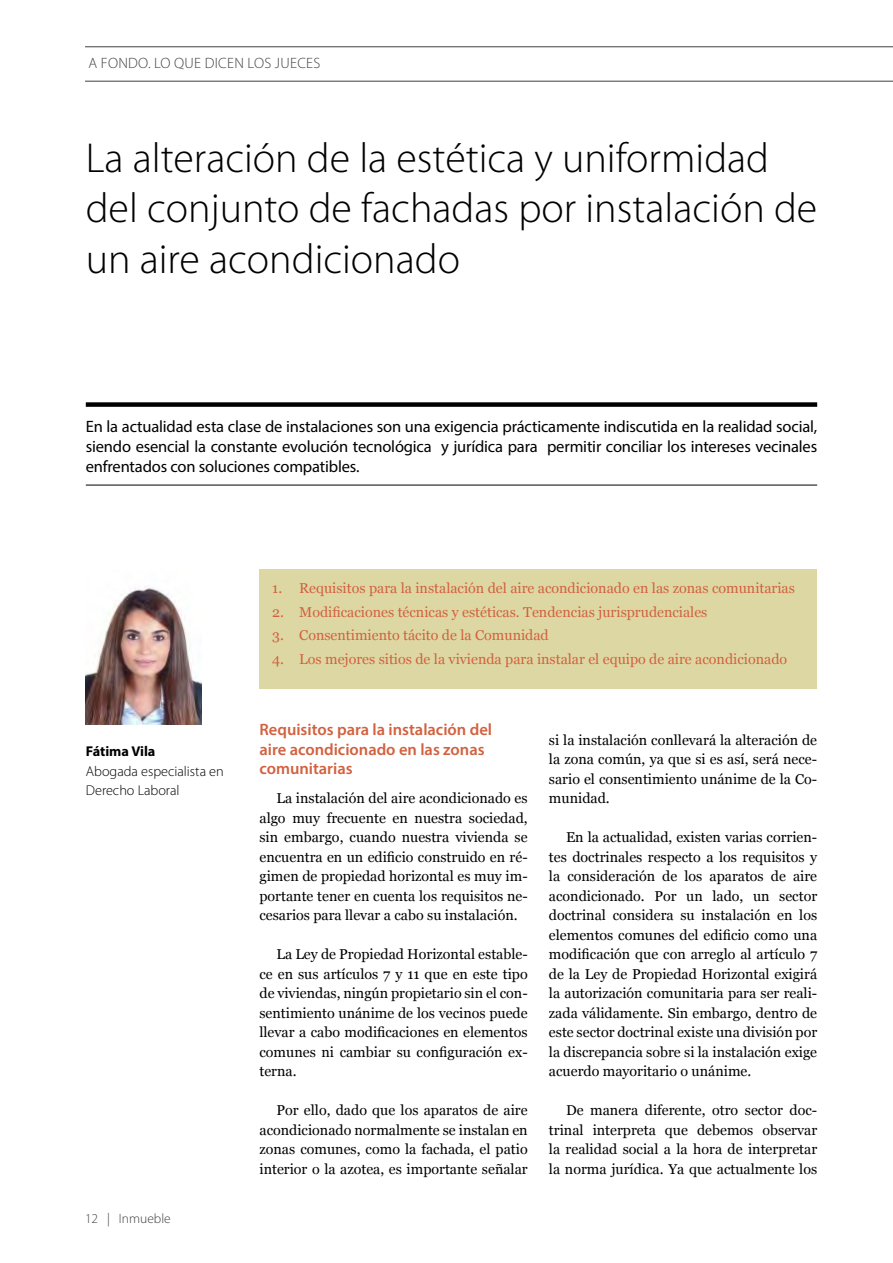
<style>
.page{position:relative;width:893px;height:1263px;background:#fff}
.page>*{position:absolute;margin:0;border:0;box-sizing:border-box;transform-origin:0 0}
.t1{font:300 42px/50.4px "Myriad Pro";color:#000}
.t2{font:16.5px/19.8px "Myriad Pro";letter-spacing:-.01em;color:#000;text-align:justify}
.t3{font:600 16.5px/19.5px "Myriad Pro";color:#d2613f}
.t4{font:300 15px "Myriad Pro";letter-spacing:.02em;color:#414042}
.t5{font:14.25px/19.5px "Georgia";color:#000;text-align:justify}
.t6{font:14.25px "Georgia";color:#d2613f}
.t7{font:300 14.25px/19.5px "Myriad Pro";color:#000}
.t8{font:700 14.25px "Myriad Pro";color:#000}
.t9{font:300 13.5px "Myriad Pro";color:#414042}
</style>
<div class="page">
<hr style="left:85px;top:47px;width:808px;height:1px;background:#414042">
<hr style="left:85px;top:81px;width:808px;height:1px;background:#414042">
<img style="left:86px;top:586px;width:116px;height:138px">
<div style="left:86px;top:402px;width:731px;height:5px;background:#000"></div>
<hr style="left:86px;top:485px;width:731px;height:1px;background:#000">
<div style="left:259px;top:569px;width:558px;height:120px;background:#ddd8a3"></div>
<p class="t4" style="left:88px;top:55px;width:234px">A FONDO. lo que dicen los jueces</p>
<h1 class="t1" style="left:86px;top:133px;width:733px">La alteración de la estética y uniformidad del conjunto de fachadas por instalación de un aire acondicionado</h1>
<p class="t2" style="left:86px;top:417px;width:733px">En la actualidad esta clase de instalaciones son una exigencia prácticamente indiscutida en la realidad social, siendo esencial la constante evolución tecnológica y jurídica para permitir conciliar los intereses vecinales enfrentados con soluciones compatibles.</p>
<p class="t8" style="left:86px;top:742px;width:71px">Fátima Vila</p>
<p class="t7" style="left:86px;top:761px;width:140px">Abogada especialista en<br>Derecho Laboral</p>
<p class="t9" style="left:85px;top:1211px;width:87px">12 | Inmueble</p>
<p class="t6" style="left:272px;top:578px;width:524px">1. Requisitos para la instalación del aire acondicionado en las zonas comunitarias</p>
<p class="t6" style="left:272px;top:601px;width:437px">2. Modificaciones técnicas y estéticas. Tendencias jurisprudenciales</p>
<p class="t6" style="left:272px;top:625px;width:278px">3. Consentimiento tácito de la Comunidad</p>
<p class="t6" style="left:272px;top:649px;width:516px">4. Los mejores sitios de la vivienda para instalar el equipo de aire acondicionado</p>
<p class="t3" style="left:259px;top:720px;width:234px">Requisitos para la instalación del aire acondicionado en las zonas comunitarias</p>
<p class="t5" style="left:259px;top:788px;width:270px;text-indent:17px">La instalación del aire acondicionado es algo muy frecuente en nuestra sociedad, sin embargo, cuando nuestra vivienda se encuentra en un edificio construido en ré&shy;gimen de propiedad horizontal es muy im&shy;portante tener en cuenta los requisitos ne&shy;cesarios para llevar a cabo su instalación.</p>
<p class="t5" style="left:259px;top:944px;width:270px;text-indent:17px">La Ley de Propiedad Horizontal estable&shy;ce en sus artículos 7 y 11 que en este tipo de viviendas, ningún propietario sin el con&shy;sentimiento unánime de los vecinos puede llevar a cabo modificaciones en elementos comunes ni cambiar su configuración ex&shy;terna.</p>
<p class="t5" style="left:259px;top:1100px;width:270px;text-indent:17px">Por ello, dado que los aparatos de aire acondicionado normalmente se instalan en zonas comunes, como la fachada, el patio interior o la azotea, es importante señalar</p>
<p class="t5" style="left:549px;top:729px;width:270px">si la instalación conllevará la alteración de la zona común, ya que si es así, será nece&shy;sario el consentimiento unánime de la Co&shy;munidad.</p>
<p class="t5" style="left:549px;top:827px;width:270px;text-indent:17px">En la actualidad, existen varias corrien&shy;tes doctrinales respecto a los requisitos y la consideración de los aparatos de aire acondicionado. Por un lado, un sector doctrinal considera su instalación en los elementos comunes del edificio como una modificación que con arreglo al artículo 7 de la Ley de Propiedad Horizontal exigirá la autorización comunitaria para ser reali&shy;zada válidamente. Sin embargo, dentro de este sector doctrinal existe una división por la discrepancia sobre si la instalación exige acuerdo mayoritario o unánime.</p>
<p class="t5" style="left:549px;top:1100px;width:270px;text-indent:17px">De manera diferente, otro sector doc&shy;trinal interpreta que debemos observar la realidad social a la hora de interpretar la norma jurídica. Ya que actualmente los</p>
</div>
